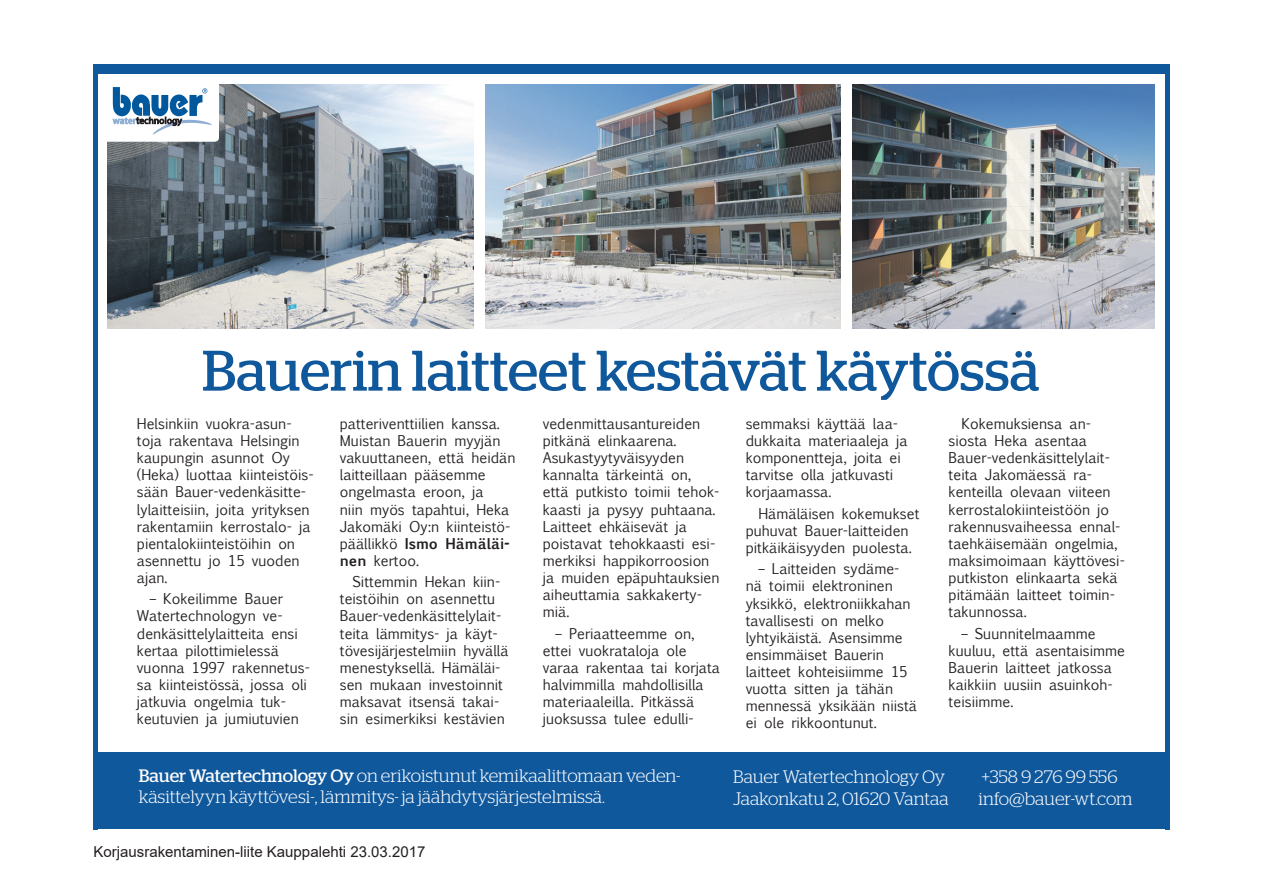
<style>
.page{position:relative;width:1263px;height:893px;background:#fff}
.page>*{position:absolute;margin:0;border:0;box-sizing:border-box;transform-origin:0 0}
.t1{font:57px "Stag";color:#10589c}
.t2{font:300 18px/21.6px "Stag";color:#fff}
.t3{font:15px "Arial";color:#231f20}
.t4{font:14.25px/17.1px "Euphemia UCAS";color:#231f20}
.s1{font-weight:700}
.s2{font-weight:400}
</style>
<div class="page">
<img style="left:108px;top:84px;width:366px;height:244px">
<img style="left:485px;top:84px;width:355px;height:244px">
<img style="left:852px;top:84px;width:302px;height:244px">
<div style="left:94px;top:64px;width:1075px;height:9px;background:#10589c"></div>
<div style="left:94px;top:753px;width:1075px;height:76px;background:#10589c"></div>
<hr style="left:94px;top:64px;width:4px;height:765px;background:#10589c">
<hr style="left:1165px;top:64px;width:4px;height:765px;background:#10589c">
<div style="left:100px;top:76px;width:119px;height:66px;background:#fff;border-radius:4px"></div>
<svg style="left:113px;top:87px;width:99px;height:48px"></svg>
<h1 class="t1" style="left:202px;top:338px;width:839px">Bauerin laitteet kestävät käytössä</h1>
<p class="t4" style="left:137px;top:415px;width:178px">Helsinkiin vuokra-asun&shy;toja rakentava Helsingin kaupungin asunnot Oy (Heka) luottaa kiinteistöis&shy;sään Bauer-vedenkäsitte&shy;lylaitteisiin, joita yrityksen rakentamiin kerrostalo- ja pientalokiinteistöihin on asennettu jo 15 vuoden ajan.</p>
<p class="t4" style="left:137px;top:590px;width:174px;text-indent:13px">– Kokeilimme Bauer<br>Watertechnologyn ve&shy;denkäsittelylaitteita ensi kertaa pilottimielessä vuonna 1997 rakennetus&shy;sa kiinteistössä, jossa oli jatkuvia ongelmia tuk&shy;keutuvien ja jumiutuvien</p>
<p class="t4" style="left:340px;top:415px;width:177px">patteriventtiilien kanssa.<br>Muistan Bauerin myyjän vakuuttaneen, että heidän laitteillaan pääsemme ongelmasta eroon, ja<br>niin myös tapahtui, Heka<br>Jakomäki Oy:n kiinteistö&shy;päällikkö <span class="s1">Ismo Hämäläi&shy;nen</span> kertoo.</p>
<p class="t4" style="left:340px;top:573px;width:170px;text-indent:13px">Sittemmin Hekan kiin&shy;teistöihin on asennettu<br>Bauer-vedenkäsittelylait&shy;teita lämmitys- ja käyt&shy;tövesijärjestelmiin hyvällä menestyksellä. Hämäläi&shy;sen mukaan investoinnit maksavat itsensä takai&shy;sin esimerkiksi kestävien</p>
<p class="t4" style="left:543px;top:415px;width:178px">vedenmittausantureiden pitkänä elinkaarena.<br>Asukastyytyväisyyden kannalta tärkeintä on, että putkisto toimii tehok&shy;kaasti ja pysyy puhtaana.<br>Laitteet ehkäisevät ja poistavat tehokkaasti esi&shy;merkiksi happikorroosion ja muiden epäpuhtauksien aiheuttamia sakkakerty&shy;miä.</p>
<p class="t4" style="left:543px;top:625px;width:179px;text-indent:13px">– Periaatteemme on, ettei vuokrataloja ole varaa rakentaa tai korjata halvimmilla mahdollisilla materiaaleilla. Pitkässä juoksussa tulee edulli-</p>
<p class="t4" style="left:746px;top:415px;width:163px">semmaksi käyttää laa&shy;dukkaita materiaaleja ja komponentteja, joita ei tarvitse olla jatkuvasti korjaamassa.</p>
<p class="t4" style="left:746px;top:505px;width:175px;text-indent:13px">Hämäläisen kokemukset puhuvat Bauer-laitteiden pitkäikäisyyden puolesta.</p>
<p class="t4" style="left:746px;top:560px;width:173px;text-indent:13px">– Laitteiden sydäme&shy;nä toimii elektroninen yksikkö, elektroniikkahan tavallisesti on melko lyhtyikäistä. Asensimme ensimmäiset Bauerin laitteet kohteisiimme 15 vuotta sitten ja tähän mennessä yksikään niistä ei ole rikkoontunut.</p>
<p class="t4" style="left:949px;top:415px;width:178px;text-indent:13px">Kokemuksiensa an&shy;siosta Heka asentaa<br>Bauer-vedenkäsittelylait&shy;teita Jakomäessä ra&shy;kenteilla olevaan viiteen kerrostalokiinteistöön jo rakennusvaiheessa ennal&shy;taehkäisemään ongelmia, maksimoimaan käyttövesi&shy;putkiston elinkaarta sekä pitämään laitteet toimin&shy;takunnossa.</p>
<p class="t4" style="left:949px;top:625px;width:178px;text-indent:13px">– Suunnitelmaamme kuuluu, että asentaisimme<br>Bauerin laitteet jatkossa kaikkiin uusiin asuinkoh&shy;teisiimme.</p>
<p class="t2" style="left:139px;top:764px;width:543px"><span class="s2">Bauer Watertechnology Oy</span> on erikoistunut kemikaalittomaan veden&shy;käsittelyyn käyttövesi-, lämmitys- ja jäähdytysjärjestelmissä.</p>
<p class="t2" style="left:733px;top:766px;width:217px">Bauer Watertechnology Oy<br>Jaakonkatu 2, 01620 Vantaa</p>
<p class="t2" style="left:979px;top:766px;width:155px">+358 9 276 99 556 info@bauer-wt.com</p>
<p class="t3" style="left:94px;top:841px;width:333px">Korjausrakentaminen-liite Kauppalehti 23.03.2017</p>
</div>
